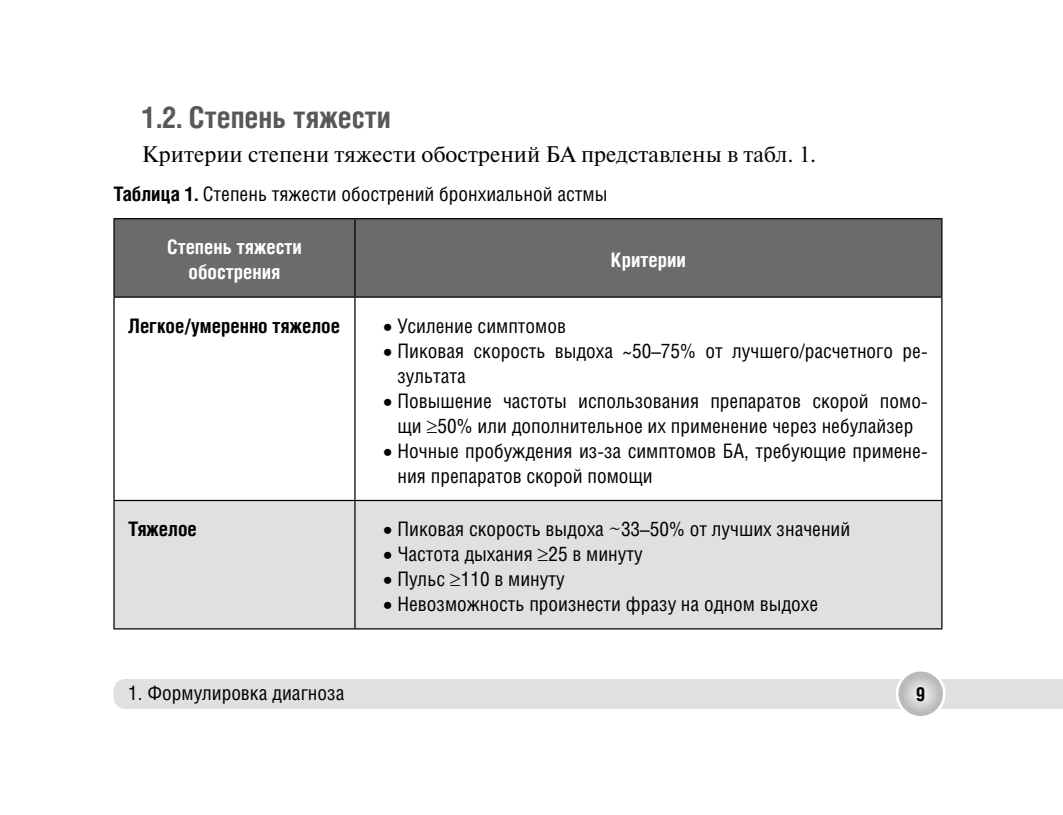
<style>
.page{position:relative;width:1063px;height:815px;background:#fff}
.page>*{position:absolute;margin:0;border:0;box-sizing:border-box;transform-origin:0 0}
.t1{font:700 30px "Helios Cond";color:#585858}
.t2{font:22.5px "Newton";color:#000}
.t3{font:20px/25px "Helios Cond";color:#000}
.t4{font:700 20px/25px "Helios Cond";color:#fff;text-align:center}
.t5{font:700 20px "Helios Cond";color:#000}
.t6{font:700 19.25px "Helios Cond";color:#000}
.s1{font-weight:700}
.s2{font-family:"Newton"}
</style>
<div class="page">
<div style="left:113px;top:679px;width:950px;height:30px;background:#e0e0e0"></div>
<svg style="left:897px;top:670px;width:47px;height:47px"></svg>
<div style="left:896px;top:669px;width:50px;height:50px;border:3px solid #fff;border-radius:50%"></div>
<div style="left:115px;top:219px;width:826px;height:77px;background:#6b6b6b"></div>
<div style="left:115px;top:501px;width:826px;height:127px;background:#e0e0e0"></div>
<hr style="left:113px;top:500px;width:830px;height:1px;background:#000">
<hr style="left:113px;top:628px;width:830px;height:1px;background:#000">
<hr style="left:113px;top:298px;width:2px;height:202px;background:#000">
<hr style="left:113px;top:501px;width:2px;height:127px;background:#000">
<hr style="left:354px;top:298px;width:2px;height:202px;background:#000">
<hr style="left:941px;top:298px;width:2px;height:202px;background:#000">
<hr style="left:354px;top:501px;width:2px;height:127px;background:#000">
<hr style="left:941px;top:501px;width:2px;height:127px;background:#000">
<hr style="left:113px;top:218px;width:242px;height:1px;background:#000">
<hr style="left:113px;top:219px;width:2px;height:77px;background:#000">
<hr style="left:355px;top:218px;width:588px;height:1px;background:#000">
<hr style="left:354px;top:219px;width:2px;height:77px;background:#000">
<hr style="left:941px;top:219px;width:2px;height:77px;background:#000">
<hr style="left:113px;top:296px;width:830px;height:2px;background:#000">
<svg style="left:384px;top:527px;width:7px;height:7px"></svg>
<svg style="left:384px;top:552px;width:7px;height:7px"></svg>
<svg style="left:538px;top:549px;width:10px;height:12px"></svg>
<svg style="left:384px;top:577px;width:7px;height:7px"></svg>
<svg style="left:450px;top:574px;width:10px;height:12px"></svg>
<svg style="left:384px;top:602px;width:7px;height:7px"></svg>
<p class="t1" style="left:142px;top:107px;width:251px">1.2. Степень тяжести</p>
<p class="t2" style="left:142px;top:146px;width:676px">Критерии степени тяжести обострений БА представлены в табл. 1.</p>
<p class="t3" style="left:113px;top:183px;width:496px"><span class="s1">Таблица 1.</span> Степень тяжести обострений бронхиальной астмы</p>
<p class="t4" style="left:167px;top:237px;width:136px">Степень тяжести обострения</p>
<p class="t4" style="left:611px;top:249px;width:76px">Критерии</p>
<p class="t5" style="left:128px;top:319px;width:213px">Легкое/умеренно тяжелое</p>
<p class="t3" style="left:397px;top:315px;width:532px">Усиление симптомов<br>Пиковая скорость выдоха ~50–75% от лучшего/расчетного ре&shy;зультата<br>Повышение частоты использования препаратов скорой помо&shy;щи 50% или дополнительное их применение через небулай зер Ночные пробуждения из-за симптомов БА, требующие примене&shy;ния препаратов скорой помощи</p>
<p class="t5" style="left:128px;top:522px;width:70px">Тяжелое</p>
<p class="t3" style="left:397px;top:518px;width:454px">Пиковая скорость выдоха <span class="s2">~</span>33–50% от лучших значений Частота дыхания 25 в минуту<br>Пульс 110 в минуту<br>Невозможность произнести фразу на одном выдохе</p>
<p class="t3" style="left:128px;top:682px;width:218px">1. Формулировка диагноза</p>
<p class="t6" style="left:916px;top:687px;width:11px">9</p>
</div>
